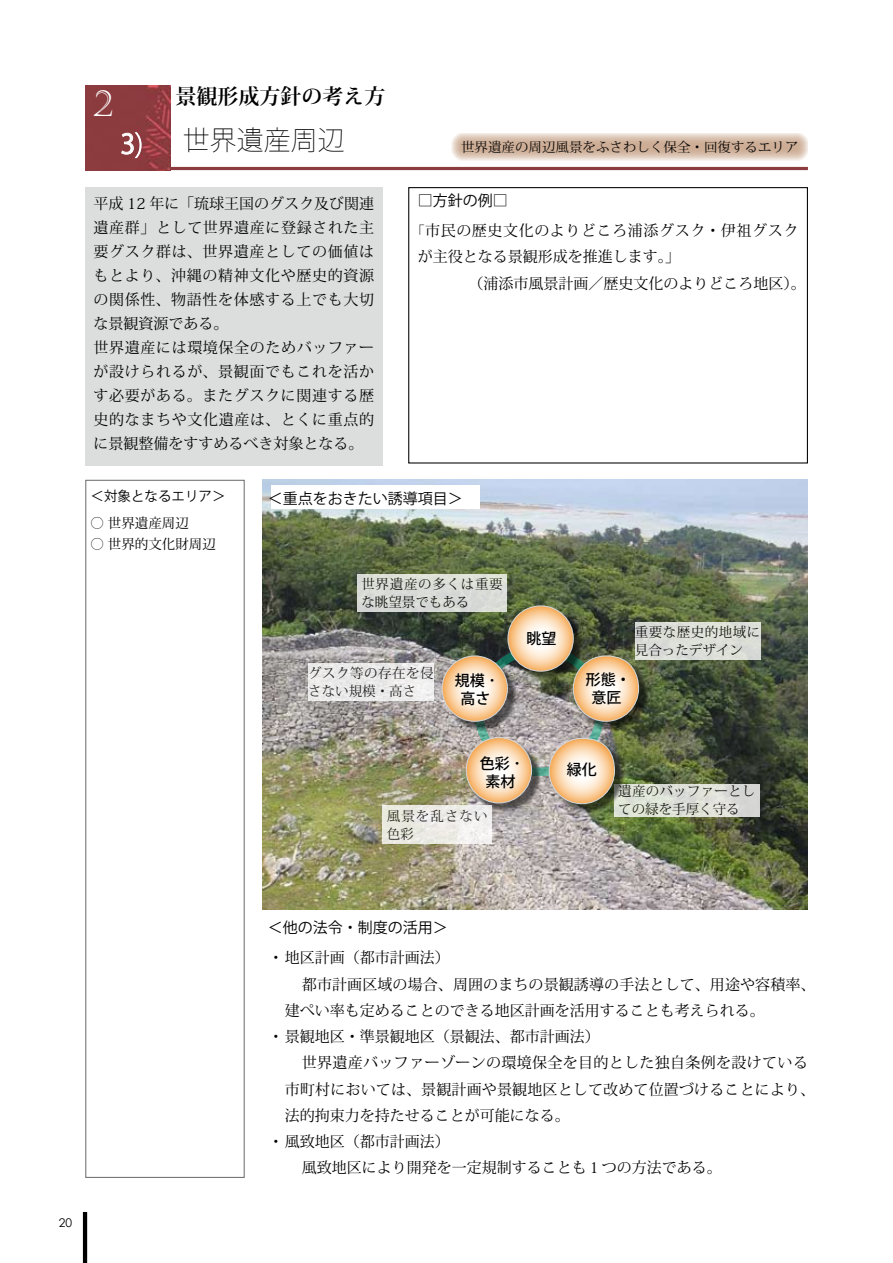
<style>
.page{position:relative;width:893px;height:1263px;background:#fff}
.page>*{position:absolute;margin:0;border:0;box-sizing:border-box;transform-origin:0 0}
.t1{font:36px "Castellar";color:#fff}
.t2{font:200 27px "Koz Go Pro";color:#000}
.t3{font:27px "Koz Go Std";color:#fff}
.t4{font:700 21px "Koz Min Std";color:#000}
.t5{font:15px "Koz Min Pro";letter-spacing:.01em;color:#000}
.t6{font:15px/24px "Koz Min Pro";letter-spacing:.045em;color:#000}
.t7{font:15px/26.2px "Koz Min Pro";letter-spacing:.04em;color:#000}
.t8{font:15px "Koz Go Pro";color:#000}
.t9{font:500 15px/18px "Koz Go Pro";color:#000;text-align:center}
.t10{font:13.5px "Koz Min Pro";color:#000}
.t11{font:13.5px/18px "Koz Min Pro";letter-spacing:.035em;color:#000}
.t12{font:13.5px/18px "Koz Min Pro";letter-spacing:.02em;color:#000}
.t13{font:13.5px/18px "Koz Min Pro";letter-spacing:.05em;color:#000}
.t14{font:13.5px "Koz Go Pro";color:#000}
.t15{font:13.5px/18px "Koz Min Pro";letter-spacing:.075em;color:#000}
.t16{font:12px "Century Gothic";color:#000}
.s1{font-weight:200}
.s2{font-size:13.5px}
</style>
<div class="page">
<hr style="left:83px;top:1214px;width:4px;height:47px;background:#000">
<img style="left:263px;top:480px;width:545px;height:429px">
<div style="left:271px;top:486px;width:209px;height:23px;background:#fff"></div>
<img style="left:85px;top:85px;width:85px;height:85px">
<svg style="left:121px;top:132px;width:21px;height:26px"></svg>
<div style="left:408px;top:187px;width:400px;height:276px;border:1px solid #000"></div>
<svg style="left:452px;top:133px;width:356px;height:28px;background:#dac3b2"></svg>
<hr style="left:170px;top:167px;width:638px;height:3px;background:#8c3c3f">
<div style="left:85px;top:187px;width:298px;height:279px;background:#dcdddd"></div>
<div style="left:308px;top:664px;width:126px;height:37px;background:#ebebea"></div>
<div style="left:614px;top:784px;width:146px;height:32px;background:#dee0d7"></div>
<div style="left:509px;top:607px;width:75px;height:75px;background:#000;opacity:.57"></div>
<svg style="left:508px;top:606px;width:65px;height:65px;background:#fad8b2"></svg>
<div style="left:507px;top:605px;width:67px;height:67px;border:1px solid #fff;border-radius:50%"></div>
<div style="left:575px;top:657px;width:74px;height:75px;background:#000;opacity:.57"></div>
<svg style="left:573px;top:656px;width:66px;height:65px;background:#fad8b2"></svg>
<div style="left:573px;top:655px;width:66px;height:67px;border:1px solid #fff;border-radius:50%"></div>
<div style="left:551px;top:740px;width:74px;height:74px;background:#000;opacity:.57"></div>
<svg style="left:549px;top:738px;width:65px;height:66px;background:#fad8b2"></svg>
<div style="left:549px;top:738px;width:66px;height:66px;border:1px solid #fff;border-radius:50%"></div>
<div style="left:468px;top:739px;width:74px;height:75px;background:#000;opacity:.57"></div>
<svg style="left:466px;top:738px;width:65px;height:65px;background:#fad8b3"></svg>
<div style="left:466px;top:737px;width:66px;height:66px;border:1px solid #fff;border-radius:50%"></div>
<div style="left:444px;top:657px;width:74px;height:75px;background:#000;opacity:.57"></div>
<svg style="left:442px;top:656px;width:65px;height:65px;background:#fad8b2"></svg>
<div style="left:442px;top:655px;width:66px;height:67px;border:1px solid #fff;border-radius:50%"></div>
<div style="left:85px;top:480px;width:160px;height:698px;border:1px solid #727172"></div>
<div style="left:635px;top:623px;width:125px;height:37px;background:#dcded8"></div>
<div style="left:357px;top:574px;width:150px;height:38px;background:#dadcd7"></div>
<div style="left:383px;top:805px;width:109px;height:38px;background:linear-gradient(to right,#e8e8dd,#f2f0f1)"></div>
<h1 class="t1" style="left:94px;top:83px;width:21px">2</h1>
<h2 class="t3" style="left:120px;top:127px;width:24px">3<span class="s1">)</span></h2>
<h3 class="t4" style="left:175px;top:82px;width:212px">景観形成方針の考え方</h3>
<h2 class="t2" style="left:183px;top:122px;width:163px">世界遺産周辺</h2>
<p class="t6" style="left:94px;top:191px;width:282px">平成 12 年に「琉球王国のグスク及び関連遺産群」として世界遺産に登録された主要グスク群は、世界遺産としての価値はもとより、沖縄の精神文化や歴史的資源の関係性、物語性を体感する上でも大切な景観資源である。<br>世界遺産には環境保全のためバッファーが設けられるが、景観面でもこれを活かす必要がある。またグスクに関連する歴史的なまちや文化遺産は、とくに重点的に景観整備をすすめるべき対象となる。</p>
<p class="t10" style="left:461px;top:137px;width:339px">世界遺産の周辺風景をふさわしく保全・回復するエリア</p>
<p class="t8" style="left:418px;top:190px;width:91px">□方針の例□</p>
<p class="t7" style="left:418px;top:217px;width:382px;text-indent:-7px"><span class="s2">「</span>市民の歴史文化のよりどころ浦添グスク・伊祖グスクが主役となる景観形成を推進します。」</p>
<p class="t5" style="left:468px;top:272px;width:339px">（浦添市風景計画／歴史文化のよりどころ地区）。</p>
<p class="t14" style="left:91px;top:487px;width:136px">＜対象となるエリア＞</p>
<p class="t10" style="left:91px;top:514px;width:100px">○ 世界遺産周辺</p>
<p class="t10" style="left:91px;top:535px;width:127px">○ 世界的文化財周辺</p>
<p class="t8" style="left:268px;top:488px;width:196px">＜重点をおきたい誘導項目＞</p>
<p class="t13" style="left:361px;top:574px;width:143px">世界遺産の多くは重要な眺望景でもある</p>
<p class="t9" style="left:526px;top:630px;width:31px">眺望</p>
<p class="t11" style="left:308px;top:664px;width:127px">グスク等の存在を侵さない規模・高さ</p>
<p class="t9" style="left:455px;top:673px;width:43px">規模･高さ</p>
<p class="t9" style="left:586px;top:671px;width:46px">形態・意匠</p>
<p class="t11" style="left:635px;top:623px;width:127px">重要な歴史的地域に見合ったデザイン</p>
<p class="t9" style="left:480px;top:755px;width:43px">色彩･</p>
<p class="t9" style="left:567px;top:762px;width:31px">緑化</p>
<p class="t9" style="left:485px;top:773px;width:31px">素材</p>
<p class="t15" style="left:387px;top:806px;width:102px">風景を乱さない色彩</p>
<p class="t12" style="left:618px;top:782px;width:139px">遺産のバッファーとしての緑を手厚く守る</p>
<p class="t16" style="left:59px;top:1214px;width:15px">20</p>
<p class="t8" style="left:268px;top:917px;width:181px">＜他の法令・制度の活用＞</p>
<p class="t5" style="left:268px;top:947px;width:183px">・地区計画（都市計画法）</p>
<p class="t5" style="left:302px;top:973px;width:515px">都市計画区域の場合、周囲のまちの景観誘導の手法として、用途や容積率、</p>
<p class="t5" style="left:285px;top:1000px;width:481px">建ぺい率も定めることのできる地区計画を活用することも考えられる。</p>
<p class="t5" style="left:268px;top:1026px;width:333px">・景観地区・準景観地区（景観法、都市計画法）</p>
<p class="t5" style="left:302px;top:1052px;width:508px">世界遺産バッファーゾーンの環境保全を目的とした独自条例を設けている</p>
<p class="t5" style="left:285px;top:1078px;width:532px">市町村においては、景観計画や景観地区として改めて位置づけることにより、</p>
<p class="t5" style="left:285px;top:1105px;width:286px">法的拘束力を持たせることが可能になる。</p>
<p class="t5" style="left:268px;top:1131px;width:183px">・風致地区（都市計画法）</p>
<p class="t5" style="left:302px;top:1157px;width:421px">風致地区により開発を一定規制することも１つの方法である。</p>
</div>
